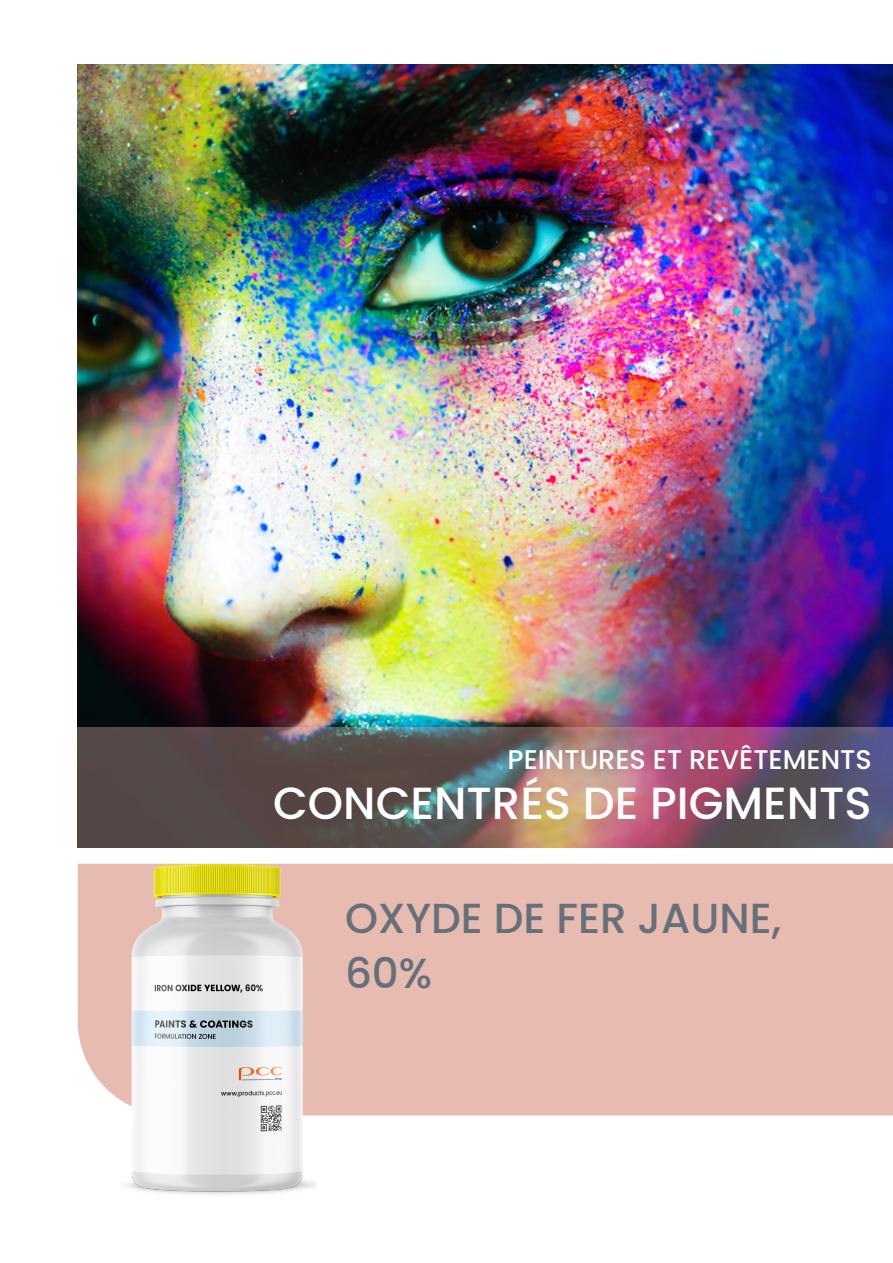
<style>
.page{position:relative;width:893px;height:1263px;background:#fff}
.page>*{position:absolute;margin:0;border:0;box-sizing:border-box;transform-origin:0 0}
.t1{font:500 45px "Poppins";color:#fff}
.t2{font:500 42px/54.6px "Poppins";color:#66707a}
.t3{font:500 27px "Poppins";color:#fff}
</style>
<div class="page">
<div style="left:78px;top:864px;width:815px;height:251px;background:#e7bbaf"></div>
<img style="left:78px;top:64px;width:815px;height:662px">
<div style="left:78px;top:726px;width:815px;height:121px;background:#e7bbaf;opacity:.36"></div>
<img style="left:120px;top:863px;width:195px;height:331px">
<p class="t3" style="left:508px;top:741px;width:366px">PEINTURES ET REVÊTEMENTS</p>
<h1 class="t1" style="left:273px;top:771px;width:600px">CONCENTRÉS DE PIGMENTS</h1>
<h2 class="t2" style="left:345px;top:891px;width:438px">OXYDE DE FER JAUNE,<br>60%</h2>
</div>
